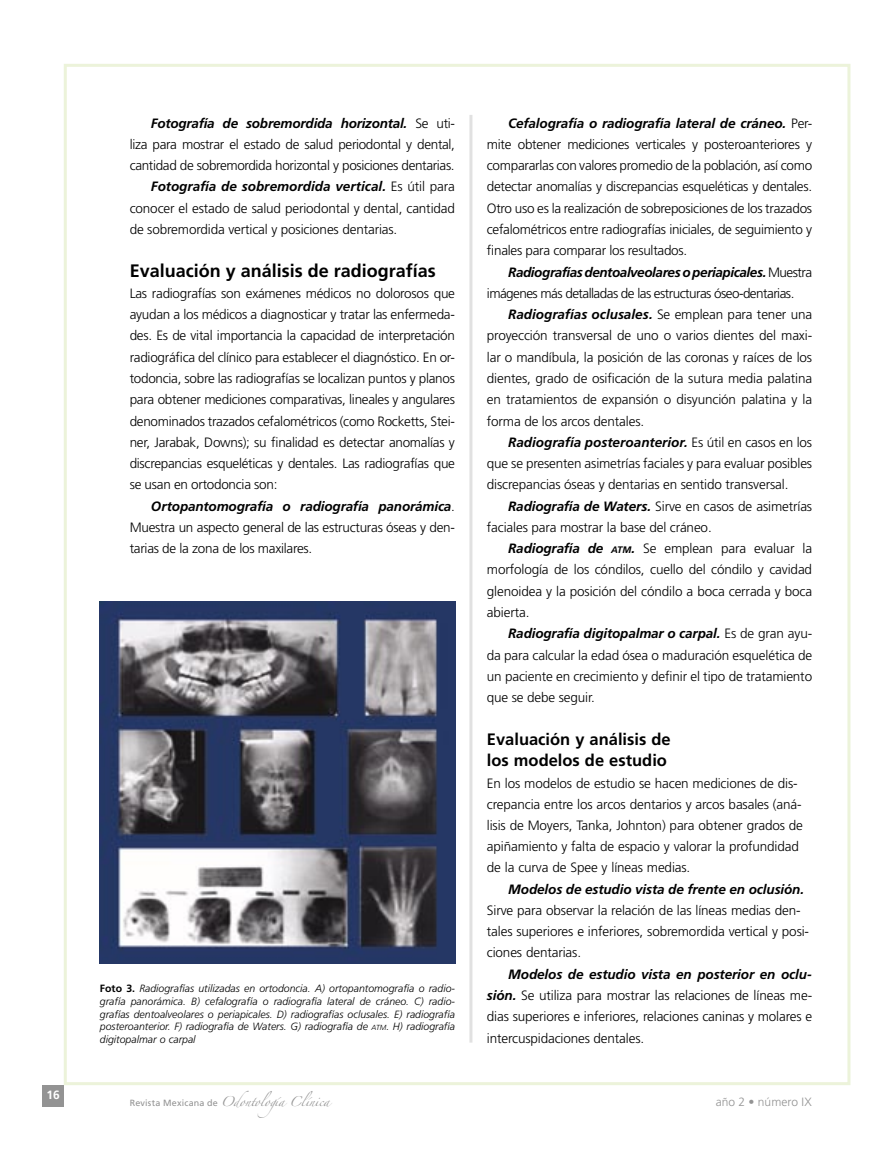
<style>
.page{position:relative;width:893px;height:1149px;background:#fff}
.page>*{position:absolute;margin:0;border:0;box-sizing:border-box;transform-origin:0 0}
.t1{font:700 18px "Frutiger";color:#000}
.t2{font:700 16.5px/21.6px "Frutiger";color:#000}
.t3{font:300 13.5px/21.3px "Frutiger";letter-spacing:-.01em;color:#000;text-align:justify}
.t4{font:italic 700 13.5px "Frutiger";letter-spacing:-.01em;color:#000}
.t5{font:300 13.5px/21.3px "Frutiger";letter-spacing:-.04em;color:#000}
.t6{font:300 12px "Frutiger";letter-spacing:.005em;color:#939393}
.t7{font:700 12px "Frutiger";color:#fff}
.t8{font:italic 300 10.5px/12.6px "Frutiger";color:#000;text-align:justify}
.t9{font:9px "Zapfino";letter-spacing:-.015em;color:#939393}
.s1{font-weight:300;font-style:normal}
.s2{font-weight:700;font-style:italic}
.s3{font-weight:700;font-style:normal}
.s4{font-size:7.35px}
.s5{font-weight:700;font-style:italic;font-size:9.45px}
.s6{font-family:"Frutiger"}
</style>
<div class="page">
<div style="left:43px;top:1084px;width:21px;height:22px;background:#939393"></div>
<hr style="left:469px;top:115px;width:3px;height:927px;background:#e1e1e1">
<img style="left:100px;top:601px;width:355px;height:362px">
<p class="t4" style="left:151px;top:115px;width:306px">Fotografía de sobremordida horizontal. <span class="s1">Se uti-</span></p>
<p class="t3" style="left:130px;top:133px;width:327px">liza para mostrar el estado de salud periodontal y dental,</p>
<p class="t3" style="left:130px;top:155px;width:326px">cantidad de sobremordida horizontal y posiciones dentarias.</p>
<p class="t4" style="left:151px;top:179px;width:306px">Fotografía de sobremordida vertical. <span class="s1">Es útil para</span></p>
<p class="t3" style="left:130px;top:197px;width:327px">conocer el estado de salud periodontal y dental, cantidad</p>
<p class="t3" style="left:130px;top:219px;width:269px">de sobremordida vertical y posiciones dentarias.</p>
<h1 class="t1" style="left:130px;top:260px;width:308px">Evaluación y análisis de radiografías</h1>
<p class="t3" style="left:130px;top:282px;width:327px">Las radiografías son exámenes médicos no dolorosos que ayudan a los médicos a diagnosticar y tratar las enfermeda&shy;des. Es de vital importancia la capacidad de interpretación radiográfica del clínico para establecer el diagnóstico. En or&shy;todoncia, sobre las radiografías se localizan puntos y planos para obtener mediciones comparativas, lineales y angulares denominados trazados cefalométricos (como Rocketts, Stei&shy;ner, Jarabak, Downs); su finalidad es detectar anomalías y discrepancias esqueléticas y dentales. Las radiografías que se usan en ortodoncia son:</p>
<p class="t3" style="left:130px;top:495px;width:327px;text-indent:21px"><span class="s2">Ortopantomografía o radiografía panorámica</span>.<br>Muestra un aspecto general de las estructuras óseas y den&shy;tarias de la zona de los maxilares.</p>
<p class="t8" style="left:100px;top:982px;width:357px"><span class="s3">Foto 3.</span> Radiografías utilizadas en ortodoncia. A) ortopantomografía o radio&shy;grafía panorámica. B) cefalografía o radiografía lateral de cráneo. C) radio&shy;grafías dentoalveolares o periapicales. D) radiografías oclusales. E) radiografía posteroanterior. F) radiografía de Waters. G) radiografía de <span class="s4">ATM</span>. H) radiografía digitopalmar o carpal</p>
<p class="t3" style="left:487px;top:112px;width:327px;text-indent:21px"><span class="s2">Cefalografía o radiografía lateral de cráneo.</span> Per&shy;mite obtener mediciones verticales y posteroanteriores y compararlas con valores promedio de la población, así como detectar anomalías y discrepancias esqueléticas y dentales.<br>Otro uso es la realización de sobreposiciones de los trazados cefalométricos entre radiografías iniciales, de seguimiento y finales para comparar los resultados.</p>
<p class="t5" style="left:487px;top:261px;width:327px;text-indent:21px"><span class="s2">Radiografías dentoalveolares o periapicales.</span> Muestra imágenes más detalladas de las estructuras óseo-dentarias.</p>
<p class="t3" style="left:487px;top:304px;width:327px;text-indent:21px"><span class="s2">Radiografías oclusales.</span> Se emplean para tener una proyección transversal de uno o varios dientes del maxi&shy;lar o mandíbula, la posición de las coronas y raíces de los dientes, grado de osificación de la sutura media palatina en tratamientos de expansión o disyunción palatina y la forma de los arcos dentales.</p>
<p class="t3" style="left:487px;top:431px;width:327px;text-indent:21px"><span class="s2">Radiografía posteroanterior.</span> Es útil en casos en los que se presenten asimetrías faciales y para evaluar posibles discrepancias óseas y dentarias en sentido transversal.</p>
<p class="t3" style="left:487px;top:495px;width:327px;text-indent:21px"><span class="s2">Radiografía de Waters.</span> Sirve en casos de asimetrías faciales para mostrar la base del cráneo.</p>
<p class="t3" style="left:487px;top:537px;width:327px;text-indent:21px"><span class="s2">Radiografía de</span> <span class="s5">ATM</span><span class="s2">.</span> Se emplean para evaluar la morfología de los cóndilos, cuello del cóndilo y cavidad glenoidea y la posición del cóndilo a boca cerrada y boca abierta.</p>
<p class="t3" style="left:487px;top:622px;width:327px;text-indent:21px"><span class="s2">Radiografía digitopalmar o carpal.</span> Es de gran ayu&shy;da para calcular la edad ósea o maduración esquelética de un paciente en crecimiento y definir el tipo de tratamiento que se debe seguir.</p>
<p class="t2" style="left:487px;top:727px;width:185px">Evaluación y análisis de los modelos de estudio</p>
<p class="t3" style="left:487px;top:772px;width:318px;text-align:left">En los modelos de estudio se hacen mediciones de dis&shy;crepancia entre los arcos dentarios y arcos basales (aná&shy;lisis de Moyers, Tanka, Johnton) para obtener grados de apiñamiento y falta de espacio y valorar la profundidad de la curva de Spee y líneas medias.</p>
<p class="t4" style="left:508px;top:880px;width:298px">Modelos de estudio vista de frente en oclusión.</p>
<p class="t3" style="left:487px;top:899px;width:324px;text-align:left">Sirve para observar la relación de las líneas medias den&shy;tales superiores e inferiores, sobremordida vertical y posi&shy;ciones dentarias.</p>
<p class="t3" style="left:487px;top:963px;width:327px;text-indent:21px"><span class="s2">Modelos de estudio vista en posterior en oclu&shy;sión.</span> Se utiliza para mostrar las relaciones de líneas me&shy;dias superiores e inferiores, relaciones caninas y molares e intercuspidaciones dentales.</p>
<p class="t7" style="left:46px;top:1087px;width:15px">16</p>
<p class="t9" style="left:130px;top:1097px;width:202px"><span class="s6">Revista Mexicana de</span> Odontología Clínica</p>
<p class="t6" style="left:716px;top:1094px;width:98px">año 2 • número IX</p>
</div>
